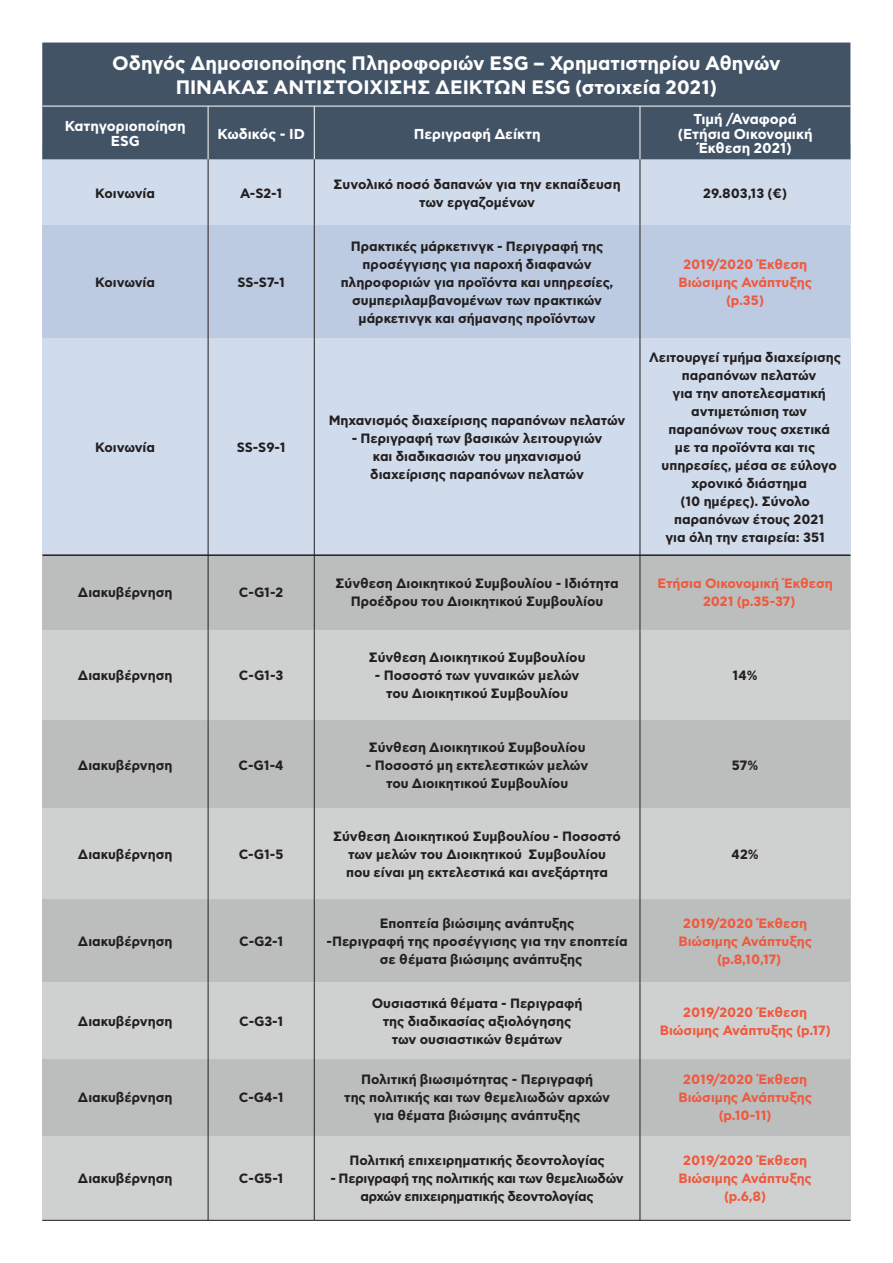
<style>
.page{position:relative;width:893px;height:1263px;background:#fff}
.page>*{position:absolute;margin:0;border:0;box-sizing:border-box;transform-origin:0 0}
.t1{font:700 19.5px/24px "CF Asty Std";color:#fff;text-align:center}
.t2{font:700 14.4px/14.4px "CF Asty Std";color:#fff;text-align:center}
.t3{font:700 13.5px/18px "CF Asty Std";color:#231f20;text-align:center}
.t4{font:700 13.5px/18px "CF Asty Std";color:#f0593e;text-align:center}
.t5{font:700 13.5px/18px "CF Asty Std";letter-spacing:-.02em;color:#231f20;text-align:center}
</style>
<div class="page">
<div style="left:42px;top:555px;width:808px;height:665px;background:#cfd1d0"></div>
<div style="left:42px;top:145px;width:808px;height:410px;background:#d0dbeb"></div>
<div style="left:43px;top:225px;width:807px;height:113px;background:#bccbe1"></div>
<div style="left:43px;top:555px;width:807px;height:74px;background:#bbbebc"></div>
<div style="left:43px;top:721px;width:807px;height:87px;background:#bbbebc"></div>
<div style="left:43px;top:899px;width:807px;height:83px;background:#bbbebc"></div>
<div style="left:43px;top:1059px;width:807px;height:76px;background:#bbbebc"></div>
<div style="left:42px;top:43px;width:808px;height:116px;background:#435366"></div>
<hr style="left:208px;top:106px;width:1px;height:53px;background:#fff">
<hr style="left:314px;top:106px;width:1px;height:53px;background:#fff">
<hr style="left:640px;top:106px;width:1px;height:53px;background:#fff">
<hr style="left:208px;top:159px;width:1px;height:66px;background:#231f20">
<hr style="left:208px;top:225px;width:1px;height:113px;background:#231f20">
<hr style="left:208px;top:338px;width:1px;height:217px;background:#231f20">
<hr style="left:208px;top:555px;width:1px;height:74px;background:#231f20">
<hr style="left:208px;top:629px;width:1px;height:92px;background:#231f20">
<hr style="left:208px;top:721px;width:1px;height:87px;background:#231f20">
<hr style="left:208px;top:808px;width:1px;height:91px;background:#231f20">
<hr style="left:208px;top:899px;width:1px;height:83px;background:#231f20">
<hr style="left:208px;top:982px;width:1px;height:77px;background:#231f20">
<hr style="left:208px;top:1059px;width:1px;height:76px;background:#231f20">
<hr style="left:208px;top:1135px;width:1px;height:85px;background:#231f20">
<hr style="left:314px;top:159px;width:1px;height:66px;background:#231f20">
<hr style="left:640px;top:159px;width:1px;height:66px;background:#231f20">
<hr style="left:314px;top:225px;width:1px;height:113px;background:#231f20">
<hr style="left:640px;top:225px;width:1px;height:113px;background:#231f20">
<hr style="left:314px;top:338px;width:1px;height:217px;background:#231f20">
<hr style="left:640px;top:338px;width:1px;height:217px;background:#231f20">
<hr style="left:314px;top:555px;width:1px;height:74px;background:#231f20">
<hr style="left:640px;top:555px;width:1px;height:74px;background:#231f20">
<hr style="left:314px;top:629px;width:1px;height:92px;background:#231f20">
<hr style="left:640px;top:629px;width:1px;height:92px;background:#231f20">
<hr style="left:314px;top:721px;width:1px;height:87px;background:#231f20">
<hr style="left:640px;top:721px;width:1px;height:87px;background:#231f20">
<hr style="left:314px;top:808px;width:1px;height:91px;background:#231f20">
<hr style="left:640px;top:808px;width:1px;height:91px;background:#231f20">
<hr style="left:314px;top:899px;width:1px;height:83px;background:#231f20">
<hr style="left:640px;top:899px;width:1px;height:83px;background:#231f20">
<hr style="left:314px;top:982px;width:1px;height:77px;background:#231f20">
<hr style="left:640px;top:982px;width:1px;height:77px;background:#231f20">
<hr style="left:314px;top:1059px;width:1px;height:76px;background:#231f20">
<hr style="left:640px;top:1059px;width:1px;height:76px;background:#231f20">
<hr style="left:314px;top:1135px;width:1px;height:85px;background:#231f20">
<hr style="left:640px;top:1135px;width:1px;height:85px;background:#231f20">
<hr style="left:42px;top:1220px;width:166px;height:1px;background:#231f20">
<hr style="left:208px;top:1220px;width:106px;height:1px;background:#231f20">
<hr style="left:314px;top:1220px;width:326px;height:1px;background:#231f20">
<hr style="left:640px;top:1220px;width:210px;height:1px;background:#231f20">
<hr style="left:43px;top:106px;width:807px;height:1px;background:#fff">
<hr style="left:43px;top:554px;width:807px;height:2px;background:#231f20">
<h1 class="t1" style="left:112px;top:53px;width:670px">Οδηγός Δημοσιοποίησης Πληροφοριών ESG – Χρηματιστηρίου Αθηνών<br>ΠΙΝΑΚΑΣ ΑΝΤΙΣΤΟΙΧΙΣΗΣ ΔΕΙΚΤΩΝ ESG (στοιχεία 2021)</h1>
<p class="t2" style="left:65px;top:120px;width:122px">Κατηγοριοποίηση<br>ESG</p>
<p class="t2" style="left:217px;top:127px;width:89px">Κωδικός - ID</p>
<p class="t2" style="left:414px;top:127px;width:128px">Περιγραφή Δείκτη</p>
<p class="t2" style="left:678px;top:113px;width:136px">Τιμή /Αναφορά (Ετήσια Οικονομική<br>Έκθεση 2021)</p>
<p class="t3" style="left:95px;top:185px;width:61px">Κοινωνία</p>
<p class="t3" style="left:240px;top:185px;width:44px">A-S2-1</p>
<p class="t3" style="left:334px;top:176px;width:288px">Συνολικό ποσό δαπανών για την εκπαίδευση των εργαζομένων</p>
<p class="t3" style="left:703px;top:185px;width:85px">29.803,13 (€)</p>
<p class="t3" style="left:95px;top:274px;width:61px">Κοινωνία</p>
<p class="t3" style="left:237px;top:274px;width:49px">SS-S7-1</p>
<p class="t3" style="left:95px;top:439px;width:61px">Κοινωνία</p>
<p class="t3" style="left:237px;top:439px;width:50px">SS-S9-1</p>
<p class="t3" style="left:341px;top:238px;width:274px">Πρακτικές μάρκετινγκ - Περιγραφή της προσέγγισης για παροχή διαφανών πληροφοριών για προϊόντα και υπηρεσίες, συμπεριλαμβανομένων των πρακτικών μάρκετινγκ και σήμανσης προϊόντων</p>
<p class="t3" style="left:329px;top:412px;width:298px">Μηχανισμός διαχείρισης παραπόνων πελατών</p>
<p class="t3" style="left:352px;top:430px;width:252px">- Περιγραφή των βασικών λειτουργιών και διαδικασιών του μηχανισμού διαχείρισης παραπόνων πελατών</p>
<p class="t4" style="left:678px;top:256px;width:135px">2019/2020 Έκθεση<br>Βιώσιμης Ανάπτυξης (p.35)</p>
<p class="t3" style="left:649px;top:349px;width:194px">Λειτουργεί τμήμα διαχείρισης παραπόνων πελατών<br>για την αποτελεσματική αντιμετώπιση των παραπόνων τους σχετικά<br>με τα προϊόντα και τις υπηρεσίες, μέσα σε εύλογο χρονικό διάστημα<br>(10 ημέρες). Σύνολο παραπόνων έτους 2021<br>για όλη την εταιρεία: 351</p>
<p class="t3" style="left:78px;top:584px;width:96px">Διακυβέρνηση</p>
<p class="t3" style="left:239px;top:584px;width:46px">C-G1-2</p>
<p class="t3" style="left:336px;top:575px;width:284px">Σύνθεση Διοικητικού Συμβουλίου - Ιδιότητα<br>Προέδρου του Διοικητικού Συμβουλίου</p>
<p class="t4" style="left:658px;top:575px;width:177px">Ετήσια Οικονομική Έκθεση<br>2021 (p.35-37)</p>
<p class="t3" style="left:78px;top:667px;width:96px">Διακυβέρνηση</p>
<p class="t3" style="left:239px;top:667px;width:46px">C-G1-3</p>
<p class="t3" style="left:78px;top:757px;width:96px">Διακυβέρνηση</p>
<p class="t3" style="left:239px;top:757px;width:47px">C-G1-4</p>
<p class="t3" style="left:78px;top:846px;width:96px">Διακυβέρνηση</p>
<p class="t3" style="left:239px;top:846px;width:46px">C-G1-5</p>
<p class="t3" style="left:78px;top:933px;width:96px">Διακυβέρνηση</p>
<p class="t3" style="left:239px;top:933px;width:46px">C-G2-1</p>
<p class="t3" style="left:78px;top:1013px;width:96px">Διακυβέρνηση</p>
<p class="t3" style="left:239px;top:1013px;width:46px">C-G3-1</p>
<p class="t3" style="left:78px;top:1089px;width:96px">Διακυβέρνηση</p>
<p class="t3" style="left:239px;top:1089px;width:46px">C-G4-1</p>
<p class="t3" style="left:78px;top:1170px;width:96px">Διακυβέρνηση</p>
<p class="t3" style="left:239px;top:1170px;width:46px">C-G5-1</p>
<p class="t3" style="left:369px;top:649px;width:218px">Σύνθεση Διοικητικού Συμβουλίου</p>
<p class="t3" style="left:375px;top:667px;width:206px">- Ποσοστό των γυναικών μελών του Διοικητικού Συμβουλίου</p>
<p class="t3" style="left:733px;top:667px;width:27px">14%</p>
<p class="t3" style="left:369px;top:739px;width:218px">Σύνθεση Διοικητικού Συμβουλίου</p>
<p class="t3" style="left:366px;top:757px;width:224px">- Ποσοστό μη εκτελεστικών μελών του Διοικητικού Συμβουλίου</p>
<p class="t3" style="left:732px;top:757px;width:28px">57%</p>
<p class="t3" style="left:333px;top:828px;width:289px">Σύνθεση Διοικητικού Συμβουλίου - Ποσοστό των μελών του Διοικητικού Συμβουλίου<br>που είναι μη εκτελεστικά και ανεξάρτητα</p>
<p class="t3" style="left:731px;top:846px;width:29px">42%</p>
<p class="t3" style="left:326px;top:915px;width:303px">Εποπτεία βιώσιμης ανάπτυξης<br>-Περιγραφή της προσέγγισης για την εποπτεία σε θέματα βιώσιμης ανάπτυξης</p>
<p class="t4" style="left:678px;top:915px;width:135px">2019/2020 Έκθεση<br>Βιώσιμης Ανάπτυξης (p.8,10,17)</p>
<p class="t3" style="left:372px;top:995px;width:212px">Ουσιαστικά θέματα - Περιγραφή της διαδικασίας αξιολόγησης των ουσιαστικών θεμάτων</p>
<p class="t4" style="left:660px;top:1004px;width:172px">2019/2020 Έκθεση<br>Βιώσιμης Ανάπτυξης (p.17)</p>
<p class="t3" style="left:344px;top:1071px;width:267px">Πολιτική βιωσιμότητας - Περιγραφή<br>της πολιτικής και των θεμελιωδών αρχών για θέματα βιώσιμης ανάπτυξης</p>
<p class="t4" style="left:678px;top:1071px;width:135px">2019/2020 Έκθεση<br>Βιώσιμης Ανάπτυξης (p.10-11)</p>
<p class="t3" style="left:349px;top:1152px;width:257px">Πολιτική επιχειρηματικής δεοντολογίας</p>
<p class="t5" style="left:330px;top:1170px;width:295px">- Περιγραφή της πολιτικής και των θεμελιωδών αρχών επιχειρηματικής δεοντολογίας</p>
<p class="t4" style="left:678px;top:1152px;width:135px">2019/2020 Έκθεση<br>Βιώσιμης Ανάπτυξης (p.6,8)</p>
</div>
